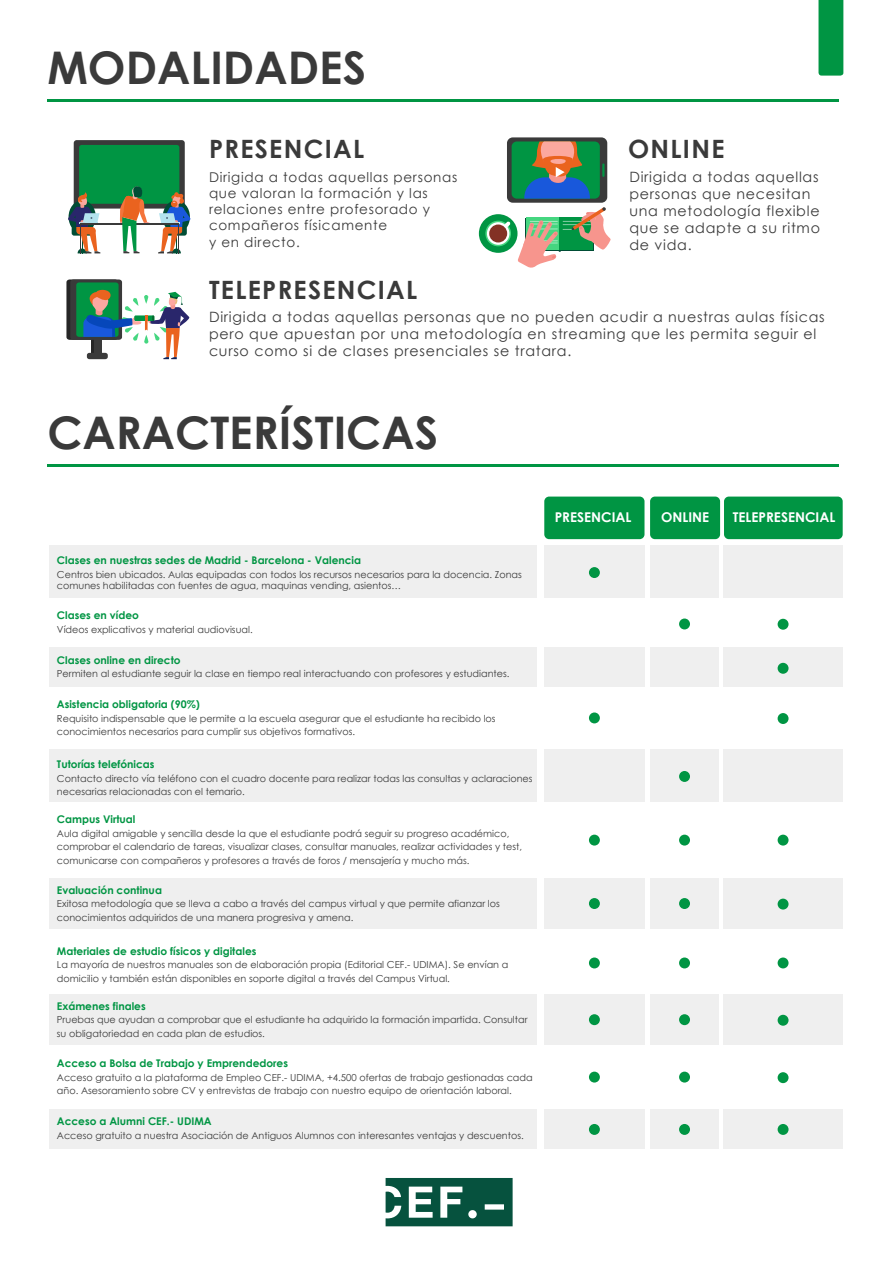
<style>
.page{position:relative;width:893px;height:1263px;background:#fff}
.page>*{position:absolute;margin:0;border:0;box-sizing:border-box;transform-origin:0 0}
.t1{font:700 45px "Century Gothic";color:#3a3a3a}
.t2{font:700 25.2px "Century Gothic";letter-spacing:.05em;color:#3a3a3a}
.t3{font:14.25px/17.1px "Century Gothic";letter-spacing:.05em;color:#3a3a3a}
.t4{font:13.5px/16.2px "Century Gothic";letter-spacing:.05em;color:#3a3a3a}
.t5{font:700 13.5px "Century Gothic";color:#fff}
.t6{font:700 10.65px "Century Gothic";color:#009543}
.t7{font:9.6px/13.5px "Century Gothic";color:#3a3a3a}
</style>
<div class="page">
<div style="left:650px;top:497px;width:70px;height:42px;background:#009543;border-radius:5px"></div>
<div style="left:544px;top:497px;width:100px;height:42px;background:#009543;border-radius:5px"></div>
<div style="left:724px;top:497px;width:119px;height:42px;background:#009543;border-radius:5px"></div>
<div style="left:818px;top:0;width:25px;height:76px;background:#009543"></div>
<hr style="left:47px;top:99px;width:792px;height:3px;background:#009543">
<hr style="left:47px;top:464px;width:792px;height:3px;background:#009543">
<div style="left:49px;top:648px;width:488px;height:39px;background:#efefef"></div>
<div style="left:49px;top:545px;width:488px;height:52px;background:#efefef"></div>
<div style="left:544px;top:648px;width:100px;height:39px;background:#efefef"></div>
<div style="left:544px;top:545px;width:100px;height:52px;background:#efefef"></div>
<div style="left:589px;top:567px;width:11px;height:11px;background:#009543;border-radius:50%"></div>
<div style="left:650px;top:648px;width:69px;height:39px;background:#efefef"></div>
<div style="left:650px;top:545px;width:69px;height:52px;background:#efefef"></div>
<div style="left:679px;top:618px;width:11px;height:11px;background:#009543;border-radius:50%"></div>
<div style="left:723px;top:648px;width:120px;height:39px;background:#efefef"></div>
<div style="left:723px;top:545px;width:120px;height:52px;background:#efefef"></div>
<div style="left:778px;top:619px;width:10px;height:11px;background:#009543;border-radius:50%"></div>
<div style="left:778px;top:663px;width:10px;height:11px;background:#009543;border-radius:50%"></div>
<div style="left:589px;top:957px;width:11px;height:11px;background:#009543;border-radius:50%"></div>
<div style="left:679px;top:957px;width:11px;height:11px;background:#009543;border-radius:50%"></div>
<div style="left:778px;top:957px;width:10px;height:11px;background:#009543;border-radius:50%"></div>
<div style="left:49px;top:749px;width:488px;height:52px;background:#efefef"></div>
<div style="left:544px;top:749px;width:100px;height:52px;background:#efefef"></div>
<div style="left:650px;top:749px;width:69px;height:52px;background:#efefef"></div>
<div style="left:679px;top:771px;width:11px;height:11px;background:#009543;border-radius:50%"></div>
<div style="left:723px;top:749px;width:120px;height:52px;background:#efefef"></div>
<div style="left:49px;top:1109px;width:488px;height:39px;background:#efefef"></div>
<div style="left:544px;top:1109px;width:100px;height:39px;background:#efefef"></div>
<div style="left:589px;top:1124px;width:11px;height:11px;background:#009543;border-radius:50%"></div>
<div style="left:650px;top:1109px;width:69px;height:39px;background:#efefef"></div>
<div style="left:679px;top:1124px;width:11px;height:11px;background:#009543;border-radius:50%"></div>
<div style="left:723px;top:1109px;width:120px;height:39px;background:#efefef"></div>
<div style="left:778px;top:1124px;width:10px;height:11px;background:#009543;border-radius:50%"></div>
<div style="left:589px;top:835px;width:11px;height:10px;background:#009543;border-radius:50%"></div>
<div style="left:679px;top:835px;width:11px;height:10px;background:#009543;border-radius:50%"></div>
<div style="left:778px;top:835px;width:10px;height:10px;background:#009543;border-radius:50%"></div>
<div style="left:589px;top:712px;width:11px;height:11px;background:#009543;border-radius:50%"></div>
<div style="left:778px;top:713px;width:10px;height:11px;background:#009543;border-radius:50%"></div>
<div style="left:49px;top:878px;width:488px;height:50px;background:#efefef"></div>
<div style="left:544px;top:878px;width:100px;height:50px;background:#efefef"></div>
<div style="left:589px;top:898px;width:11px;height:11px;background:#009543;border-radius:50%"></div>
<div style="left:650px;top:878px;width:69px;height:50px;background:#efefef"></div>
<div style="left:679px;top:898px;width:11px;height:11px;background:#009543;border-radius:50%"></div>
<div style="left:723px;top:878px;width:120px;height:50px;background:#efefef"></div>
<div style="left:778px;top:899px;width:10px;height:10px;background:#009543;border-radius:50%"></div>
<div style="left:49px;top:995px;width:488px;height:50px;background:#efefef"></div>
<div style="left:544px;top:995px;width:100px;height:50px;background:#efefef"></div>
<div style="left:589px;top:1014px;width:11px;height:11px;background:#009543;border-radius:50%"></div>
<div style="left:650px;top:995px;width:69px;height:50px;background:#efefef"></div>
<div style="left:679px;top:1014px;width:11px;height:11px;background:#009543;border-radius:50%"></div>
<div style="left:723px;top:995px;width:120px;height:50px;background:#efefef"></div>
<div style="left:778px;top:1015px;width:10px;height:11px;background:#009543;border-radius:50%"></div>
<div style="left:589px;top:1072px;width:11px;height:10px;background:#009543;border-radius:50%"></div>
<div style="left:679px;top:1072px;width:11px;height:10px;background:#009543;border-radius:50%"></div>
<div style="left:778px;top:1072px;width:10px;height:11px;background:#009543;border-radius:50%"></div>
<svg style="left:386px;top:1178px;width:127px;height:48px"></svg>
<div style="left:74px;top:140px;width:111px;height:69px;background:#3a3a3a;border-radius:3px"></div>
<div style="left:79px;top:145px;width:100px;height:59px;background:#009543;border-radius:3px"></div>
<hr style="left:80px;top:224px;width:98px;height:1px;background:#3a3a3a">
<svg style="left:158px;top:192px;width:33px;height:61px"></svg>
<svg style="left:68px;top:192px;width:33px;height:61px"></svg>
<svg style="left:120px;top:186px;width:30px;height:67px"></svg>
<div style="left:507px;top:137px;width:100px;height:66px;background:#3a3a3a;border-radius:6px"></div>
<div style="left:512px;top:141px;width:88px;height:58px;background:#009543;border-radius:5px"></div>
<svg style="left:602px;top:163px;width:2px;height:14px"></svg>
<svg style="left:524px;top:141px;width:66px;height:58px"></svg>
<div style="left:479px;top:214px;width:38px;height:39px;background:#009543;border-radius:50%"></div>
<svg style="left:485px;top:221px;width:26px;height:25px"></svg>
<svg style="left:487px;top:222px;width:22px;height:23px"></svg>
<div style="left:489px;top:224px;width:18px;height:18px;background:#833125;border-radius:50%"></div>
<svg style="left:504px;top:221px;width:6px;height:6px"></svg>
<svg style="left:518px;top:207px;width:93px;height:61px"></svg>
<div style="left:66px;top:279px;width:52px;height:61px;background:#262626;border-radius:3px"></div>
<div style="left:70px;top:279px;width:52px;height:61px;background:#3a3a3a;border-radius:3px"></div>
<div style="left:76px;top:282px;width:43px;height:55px;background:#009543;border-radius:3px"></div>
<svg style="left:83px;top:289px;width:107px;height:70px"></svg>
<h1 class="t1" style="left:47px;top:33px;width:320px">MODALIDADES</h1>
<h2 class="t2" style="left:209px;top:130px;width:157px">PRESENCIAL</h2>
<h3 class="t4" style="left:209px;top:169px;width:250px">Dirigida a todas aquellas personas que valoran la formación y las relaciones entre profesorado y compañeros físicamente<br>y en directo.</h3>
<h2 class="t2" style="left:209px;top:270px;width:210px">TELEPRESENCIAL</h2>
<h3 class="t3" style="left:209px;top:308px;width:617px">Dirigida a todas aquellas personas que no pueden acudir a nuestras aulas físicas pero que apuestan por una metodología en streaming que les permita seguir el curso como si de clases presenciales se tratara.</h3>
<h2 class="t2" style="left:628px;top:130px;width:98px">ONLINE</h2>
<h3 class="t3" style="left:629px;top:168px;width:192px">Dirigida a todas aquellas personas que necesitan una metodología flexible que se adapte a su ritmo de vida.</h3>
<h1 class="t1" style="left:47px;top:398px;width:392px">CARACTERÍSTICAS</h1>
<p class="t6" style="left:57px;top:552px;width:306px">Clases en nuestras sedes de Madrid - Barcelona - Valencia</p>
<p class="t7" style="left:57px;top:568px;width:466px;line-height:11.6px">Centros bien ubicados. Aulas equipadas con todos los recursos necesarios para la docencia. Zonas comunes habilitadas con fuentes de agua, maquinas vending, asientos…</p>
<p class="t6" style="left:57px;top:607px;width:83px">Clases en vídeo</p>
<p class="t7" style="left:57px;top:623px;width:197px">Vídeos explicativos y material audiovisual.</p>
<p class="t6" style="left:57px;top:652px;width:125px">Clases online en directo</p>
<p class="t7" style="left:57px;top:667px;width:454px">Permiten al estudiante seguir la clase en tiempo real interactuando con profesores y estudiantes.</p>
<p class="t6" style="left:57px;top:696px;width:144px">Asistencia obligatoria (90%)</p>
<p class="t7" style="left:57px;top:711px;width:440px">Requisito indispensable que le permite a la escuela asegurar que el estudiante ha recibido los conocimientos necesarios para cumplir sus objetivos formativos.</p>
<p class="t6" style="left:57px;top:756px;width:99px">Tutorías telefónicas</p>
<p class="t7" style="left:57px;top:771px;width:477px">Contacto directo vía teléfono con el cuadro docente para realizar todas las consultas y aclaraciones necesarias relacionadas con el temario.</p>
<p class="t6" style="left:57px;top:811px;width:80px">Campus Virtual</p>
<p class="t7" style="left:57px;top:826px;width:467px">Aula digital amigable y sencilla desde la que el estudiante podrá seguir su progreso académico, comprobar el calendario de tareas, visualizar clases, consultar manuales, realizar actividades y test, comunicarse con compañeros y profesores a través de foros / mensajería y mucho más.</p>
<p class="t6" style="left:57px;top:882px;width:107px">Evaluación continua</p>
<p class="t7" style="left:57px;top:897px;width:444px">Exitosa metodología que se lleva a cabo a través del campus virtual y que permite afianzar los conocimientos adquiridos de una manera progresiva y amena.</p>
<p class="t6" style="left:57px;top:942px;width:201px">Materiales de estudio físicos y digitales</p>
<p class="t7" style="left:57px;top:958px;width:453px">La mayoría de nuestros manuales son de elaboración propia (Editorial CEF.- UDIMA). Se envían a domicilio y también están disponibles en soporte digital a través del Campus Virtual.</p>
<p class="t6" style="left:57px;top:998px;width:90px">Exámenes finales</p>
<p class="t7" style="left:57px;top:1013px;width:472px">Pruebas que ayudan a comprobar que el estudiante ha adquirido la formación impartida. Consultar su obligatoriedad en cada plan de estudios.</p>
<p class="t6" style="left:57px;top:1055px;width:233px">Acceso a Bolsa de Trabajo y Emprendedores</p>
<p class="t7" style="left:57px;top:1070px;width:477px">Acceso gratuito a la plataforma de Empleo CEF.- UDIMA, +4.500 ofertas de trabajo gestionadas cada año. Asesoramiento sobre CV y entrevistas de trabajo con nuestro equipo de orientación laboral.</p>
<p class="t6" style="left:57px;top:1113px;width:156px">Acceso a Alumni CEF.- UDIMA</p>
<p class="t7" style="left:57px;top:1128px;width:468px">Acceso gratuito a nuestra Asociación de Antiguos Alumnos con interesantes ventajas y descuentos.</p>
<h3 class="t5" style="left:555px;top:507px;width:78px">PRESENCIAL</h3>
<h3 class="t5" style="left:661px;top:507px;width:50px">ONLINE</h3>
<h3 class="t5" style="left:733px;top:507px;width:104px">TELEPRESENCIAL</h3>
</div>
